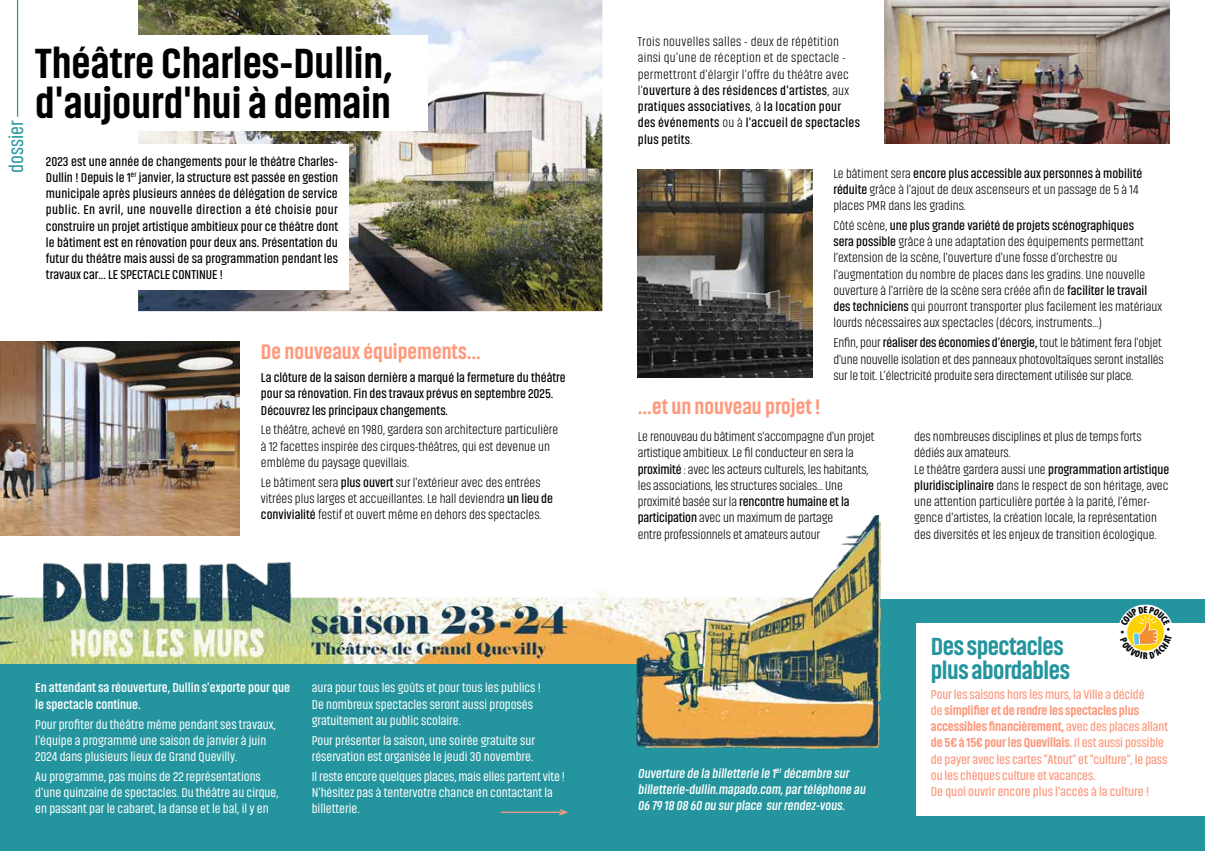
<style>
.page{position:relative;width:1205px;height:851px;background:#fff}
.page>*{position:absolute;margin:0;border:0;box-sizing:border-box;transform-origin:0 0}
.t1{font:800 42.5px/40px "Akhand";color:#000}
.t2{font:800 25px/23.8px "Akhand";letter-spacing:-.02em;color:#24959f}
.t3{font:800 21.25px "Akhand";color:#fd9a7e}
.t4{font:20px "Akhand";color:#24959f}
.t5{font:300 13.12px/16.2px "Akhand";color:#000}
.t6{font:13.12px/16.2px "Akhand";color:#fff}
.t7{font:600 13.12px/16.2px "Akhand";color:#000}
.t8{font:600 13.12px/16.2px "Akhand";letter-spacing:-.01em;color:#fd9a7e}
.t9{font:300 13.12px/16.2px "Akhand";letter-spacing:.02em;color:#000}
.t10{font:700 13.12px/16.2px "Akhand";color:#fff}
.t11{font:900 condensed 9.88px "Myriad Pro";color:#010202}
.s1{font-weight:600}
.s2{font-weight:800}
</style>
<div class="page">
<div style="left:0;top:599px;width:1205px;height:251px;background:#24959f"></div>
<img style="left:0;top:341px;width:240px;height:194px">
<img style="left:138px;top:0;width:465px;height:312px">
<div style="left:0;top:35px;width:428px;height:96px;background:#fff"></div>
<div style="left:35px;top:144px;width:314px;height:146px;background:#fff"></div>
<img style="left:884px;top:0;width:285px;height:144px">
<img style="left:638px;top:169px;width:174px;height:209px">
<div style="left:917px;top:623px;width:288px;height:192px;background:#fff"></div>
<img style="left:0;top:561px;width:630px;height:102px">
<img style="left:630px;top:515px;width:251px;height:235px">
<hr style="left:17px;top:0;width:1px;height:117px;background:#24959f">
<hr style="left:500px;top:811px;width:66px;height:1px;background:#fd9a7e">
<svg style="left:558px;top:809px;width:10px;height:7px"></svg>
<svg style="left:1119px;top:604px;width:53px;height:47px"></svg>
<h3 class="t4" style="left:6px;top:173px;width:54px;rotate:-90deg">dossier</h3>
<h1 class="t1" style="left:35px;top:44px;width:359px">Théâtre Charles-Dullin, d'aujourd'hui à demain</h1>
<p class="t7" style="left:46px;top:153px;width:294px;text-align:justify">2023 est une année de changements pour le théâtre Charles-Dullin ! Depuis le 1<sup>er</sup> janvier, la structure est passée en gestion municipale après plusieurs années de délégation de service public. En avril, une nouvelle direction a été choisie pour construire un projet artistique ambitieux pour ce théâtre dont le bâtiment est en rénovation pour deux ans. Présentation du futur du théâtre mais aussi de sa programmation pendant les travaux car... LE SPECTACLE CONTINUE !</p>
<h3 class="t3" style="left:261px;top:340px;width:221px">De nouveaux équipements...</h3>
<p class="t7" style="left:261px;top:369px;width:306px">La clôture de la saison dernière a marqué la fermeture du théâtre pour sa rénovation. Fin des travaux prévus en septembre 2025.<br>Découvrez les principaux changements.</p>
<p class="t5" style="left:261px;top:422px;width:299px">Le théâtre, achevé en 1980, gardera son architecture particulière à 12 facettes inspirée des cirques-théâtres, qui est devenue un emblème du paysage quevillais.</p>
<p class="t5" style="left:261px;top:474px;width:294px">Le bâtiment sera <span class="s1">plus ouvert</span> sur l'extérieur avec des entrées vitrées plus larges et accueillantes. Le hall deviendra <span class="s1">un lieu de convivialité</span> festif et ouvert même en dehors des spectacles.</p>
<p class="t10" style="left:35px;top:679px;width:256px">En attendant sa réouverture, Dullin s'exporte pour que le spectacle continue.</p>
<p class="t6" style="left:35px;top:715px;width:242px">Pour profiter du théâtre même pendant ses travaux, l'équipe a programmé une saison de janvier à juin<br>2024 dans plusieurs lieux de Grand Quevilly.</p>
<p class="t6" style="left:35px;top:768px;width:245px">Au programme, pas moins de 22 représentations d'une quinzaine de spectacles. Du théâtre au cirque, en passant par le cabaret, la danse et le bal, il y en</p>
<p class="t6" style="left:312px;top:679px;width:231px">aura pour tous les goûts et pour tous les publics !<br>De nombreux spectacles seront aussi proposés gratuitement au public scolaire.</p>
<p class="t6" style="left:312px;top:732px;width:225px">Pour présenter la saison, une soirée gratuite sur réservation est organisée le jeudi 30 novembre.</p>
<p class="t6" style="left:312px;top:768px;width:255px">Il reste encore quelques places, mais elles partent vite !<br>N'hésitez pas à tentervotre chance en contactant la billetterie.</p>
<p class="t9" style="left:638px;top:33px;width:224px">Trois nouvelles salles - deux de répétition ainsi qu'une de réception et de spectacle - permettront d'élargir l'offre du théâtre avec l'<span class="s1">ouverture à des résidences d'artistes</span>, aux <span class="s1">pratiques associatives</span>, à <span class="s1">la location pour des événements</span> ou à <span class="s1">l'accueil de spectacles plus petits</span>.</p>
<p class="t5" style="left:833px;top:165px;width:310px">Le bâtiment sera <span class="s1">encore plus accessible aux personnes à mobilité réduite</span> grâce à l'ajout de deux ascenseurs et un passage de 5 à 14 places PMR dans les gradins.</p>
<p class="t5" style="left:833px;top:217px;width:330px">Côté scène, <span class="s1">une plus grande variété de projets scénographiques<br>sera possible</span> grâce à une adaptation des équipements permettant l’extension de la scène, l'ouverture d'une fosse d'orchestre ou l'augmentation du nombre de places dans les gradins. Une nouvelle ouverture à l'arrière de la scène sera créée afin de <span class="s1">faciliter le travail des techniciens</span> qui pourront transporter plus facilement les matériaux lourds nécessaires aux spectacles (décors, instruments...)</p>
<p class="t5" style="left:833px;top:335px;width:332px">Enfin, pour <span class="s1">réaliser des économies d’énergie,</span> tout le bâtiment fera l'objet d'une nouvelle isolation et des panneaux photovoltaïques seront installés sur le toit. L’électricité produite sera directement utilisée sur place.</p>
<h3 class="t3" style="left:638px;top:395px;width:184px">...et un nouveau projet !</h3>
<p class="t5" style="left:638px;top:428px;width:238px">Le renouveau du bâtiment s'accompagne d'un projet artistique ambitieux. Le fil conducteur en sera la <span class="s1">proximité</span> : avec les acteurs culturels, les habitants, les associations, les structures sociales... Une proximité basée sur la <span class="s1">rencontre humaine et la participation</span> avec un maximum de partage<br>entre professionnels et amateurs autour</p>
<p class="t5" style="left:914px;top:428px;width:257px">des nombreuses disciplines et plus de temps forts dédiés aux amateurs.<br>Le théâtre gardera aussi une <span class="s1">programmation artistique pluridisciplinaire</span> dans le respect de son héritage, avec une attention particulière portée à la parité, l'émer&shy;gence d'artistes, la création locale, la représentation des diversités et les enjeux de transition écologique.</p>
<p class="t10" style="left:638px;top:765px;width:231px">Ouverture de la billetterie le 1<sup>er</sup> décembre sur billetterie-dullin.mapado.com,par téléphone au<br>06 79 18 08 60 ou sur place sur rendez-vous.</p>
<p class="t11" style="left:1143px;top:603px;width:6px">E</p>
<h2 class="t2" style="left:931px;top:634px;width:140px">Des spectacles plus abordables</h2>
<p class="t8" style="left:931px;top:686px;width:239px">Pour les saisons hors les murs, la Ville a décidé<br>de <span class="s2">simplifier et de rendre les spectacles plus accessibles financièrement,</span> avec des places allant <span class="s2">de 5€ à 15€ pour les Quevillais</span>. Il est aussi possible de payer avec les cartes "Atout" et "culture", le pass ou les chèques culture et vacances.<br>De quoi ouvrir encore plus l'accès à la culture !</p>
</div>
